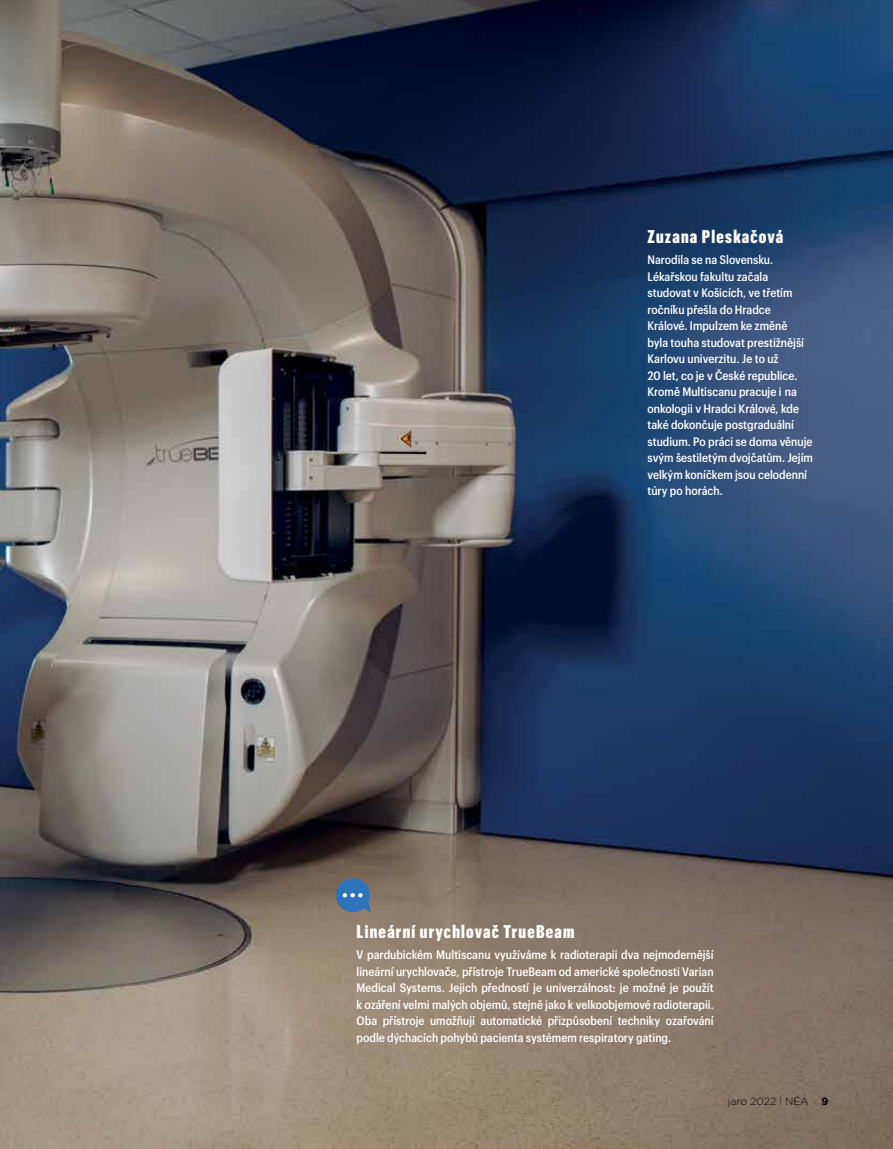
<style>
.page{position:relative;width:893px;height:1149px;background:#fff}
.page>*{position:absolute;margin:0;border:0;box-sizing:border-box;transform-origin:0 0}
.t1{font:900 18px "Graphik X Cond";letter-spacing:.07em;color:#fff}
.t2{font:500 12px/16.5px "Graphik Compact";color:#fff}
.t3{font:300 10.5px "Gotham Rounded";color:#000}
.s1{font-size:9px}
.s2{font-weight:700}
</style>
<div class="page">
<img style="left:0;top:0;width:893px;height:1148px">
<div style="left:336px;top:877px;width:34px;height:35px;background:#2e72b9;border-radius:50%"></div>
<svg style="left:343px;top:892px;width:28px;height:20px"></svg>
<h1 class="t1" style="left:647px;top:226px;width:137px">Zuzana Pleskačová</h1>
<p class="t2" style="left:647px;top:251px;width:167px">Narodila se na Slovensku.<br>Lékařskou fakultu začala studovat v Košicích, ve třetím ročníku přešla do Hradce<br>Králové. Impulzem ke změně<br>byla touha studovat prestižnější<br>Karlovu univerzitu. Je to už<br>20 let, co je v České republice.<br>Kromě Multiscanu pracuje i na onkologii v Hradci Králové, kde také dokončuje postgraduální studium. Po práci se doma věnuje svým šestiletým dvojčatům. Jejím velkým koníčkem jsou celodenní túry po horách.</p>
<h1 class="t1" style="left:357px;top:921px;width:219px">Lineární urychlovač TrueBeam</h1>
<p class="t2" style="left:357px;top:946px;width:359px;text-align:justify">V pardubickém Multiscanu využíváme k radioterapii dva nejmodernější lineární urychlovače, přístroje TrueBeam od americké společnosti Varian Medical Systems. Jejich předností je univerzálnost: je možné je použít k ozáření velmi malých objemů, stejně jako k velkoobjemové radioterapii.<br>Oba přístroje umožňují automatické přizpůsobení techniky ozařování podle dýchacích pohybů pacienta systémem respiratory gating.</p>
<p class="t3" style="left:728px;top:1093px;width:102px">jaro 2022 <span class="s1">|</span> NÉA <span class="s2">9</span></p>
</div>
